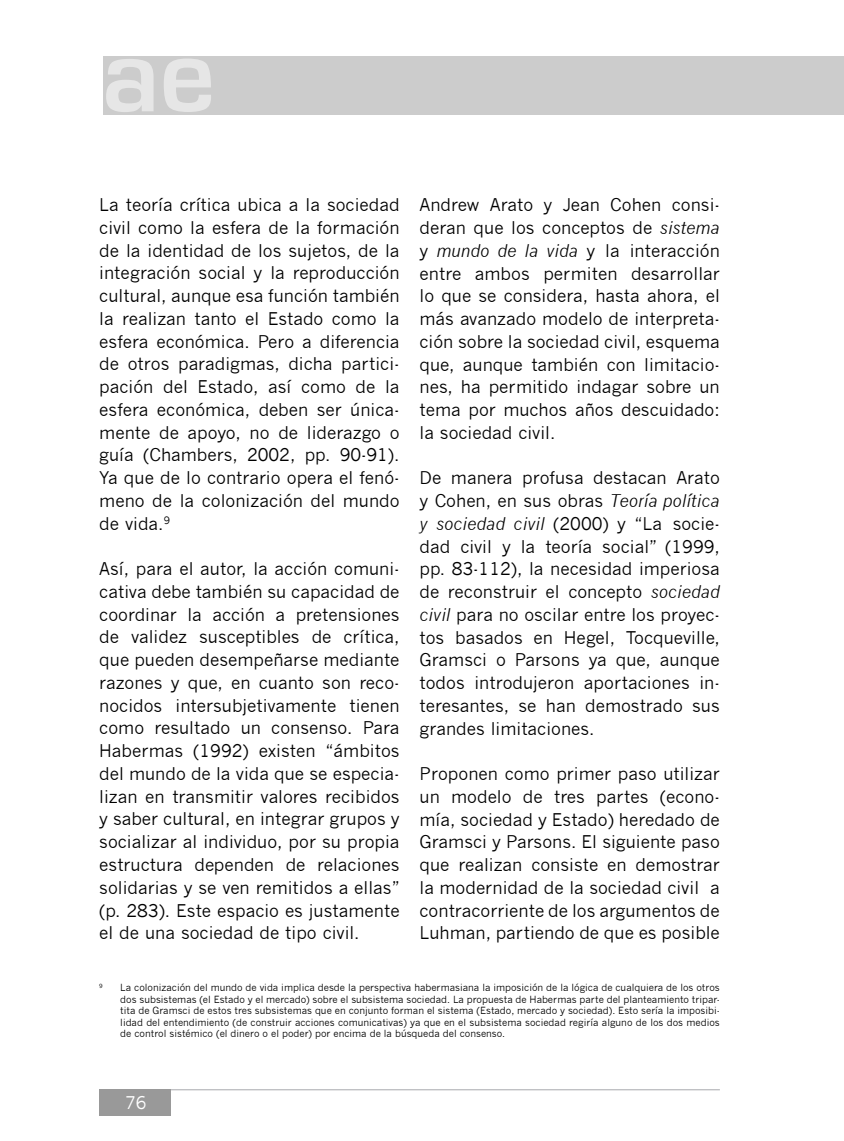
<style>
.page{position:relative;width:844px;height:1141px;background:#fff}
.page>*{position:absolute;margin:0;border:0;box-sizing:border-box;transform-origin:0 0}
.t1{font:17.15px/22.8px "News Gothic";color:#000;text-align:justify}
.t2{font:17.15px "News Gothic";color:#fff}
.t3{font:9.62px/11.5px "News Gothic";color:#000;text-align:justify}
.t4{font:5.6px "News Gothic";color:#000}
.s1{font-style:italic}
</style>
<div class="page">
<hr style="left:99px;top:1089px;width:620px;height:1px;background:#a7a9ac">
<div style="left:99px;top:1090px;width:71px;height:26px;background:#999"></div>
<div style="left:103px;top:56px;width:740px;height:59px;background:#ccc"></div>
<svg style="left:106px;top:59px;width:47px;height:53px"></svg>
<svg style="left:164px;top:59px;width:47px;height:53px"></svg>
<p class="t1" style="left:99px;top:194px;width:302px">La teoría crítica ubica a la sociedad civil como la esfera de la formación de la identidad de los sujetos, de la integración social y la reproducción cultural, aunque esa función también la realizan tanto el Estado como la esfera económica. Pero a diferencia de otros paradigmas, dicha partici&shy;pación del Estado, así como de la esfera económica, deben ser única&shy;mente de apoyo, no de liderazgo o guía (Chambers, 2002, pp. 90-91).<br>Ya que de lo contrario opera el fenó&shy;meno de la colonización del mundo de vida.<sup>9</sup></p>
<p class="t1" style="left:99px;top:558px;width:302px">Así, para el autor, la acción comuni&shy;cativa debe también su capacidad de coordinar la acción a pretensiones de validez susceptibles de crítica, que pueden desempeñarse mediante razones y que, en cuanto son reco&shy;nocidos intersubjetivamente tienen como resultado un consenso. Para Habermas (1992) existen “ámbitos del mundo de la vida que se especia&shy;lizan en transmitir valores recibidos y saber cultural, en integrar grupos y socializar al individuo, por su propia estructura dependen de relaciones solidarias y se ven remitidos a ellas” (p. 283). Este espacio es justamente el de una sociedad de tipo civil.</p>
<p class="t1" style="left:419px;top:194px;width:302px">Andrew Arato y Jean Cohen consi&shy;deran que los conceptos de <span class="s1">sistema </span>y <span class="s1">mundo de la vida</span> y la interacción entre ambos permiten desarrollar lo que se considera, hasta ahora, el más avanzado modelo de interpreta&shy;ción sobre la sociedad civil, esquema que, aunque también con limitacio&shy;nes, ha permitido indagar sobre un tema por muchos años descuidado: la sociedad civil.</p>
<p class="t1" style="left:419px;top:467px;width:302px">De manera profusa destacan Arato y Cohen, en sus obras <span class="s1">Teoría política y sociedad civil</span> (2000) y “La socie&shy;dad civil y la teoría social” (1999, pp. 83-112), la necesidad imperiosa de reconstruir el concepto <span class="s1">sociedad civil</span> para no oscilar entre los proyec&shy;tos basados en Hegel, Tocqueville, Gramsci o Parsons ya que, aunque todos introdujeron aportaciones in&shy;teresantes, se han demostrado sus grandes limitaciones.</p>
<p class="t1" style="left:419px;top:763px;width:302px">Proponen como primer paso utilizar un modelo de tres partes (econo&shy;mía, sociedad y Estado) heredado de Gramsci y Parsons. El siguiente paso que realizan consiste en demostrar la modernidad de la sociedad civil a contracorriente de los argumentos de Luhman, partiendo de que es posible</p>
<p class="t4" style="left:99px;top:983px;width:5px">9</p>
<p class="t3" style="left:120px;top:982px;width:601px">La colonización del mundo de vida implica desde la perspectiva habermasiana la imposición de la lógica de cualquiera de los otros dos subsistemas (el Estado y el mercado) sobre el subsistema sociedad. La propuesta de Habermas parte del planteamiento tripar&shy;tita de Gramsci de estos tres subsistemas que en conjunto forman el sistema (Estado, mercado y sociedad). Esto sería la imposibi&shy;lidad del entendimiento (de construir acciones comunicativas) ya que en el subsistema sociedad regiría alguno de los dos medios de control sistémico (el dinero o el poder) por encima de la búsqueda del consenso.</p>
<p class="t2" style="left:125px;top:1093px;width:23px">76</p>
</div>
